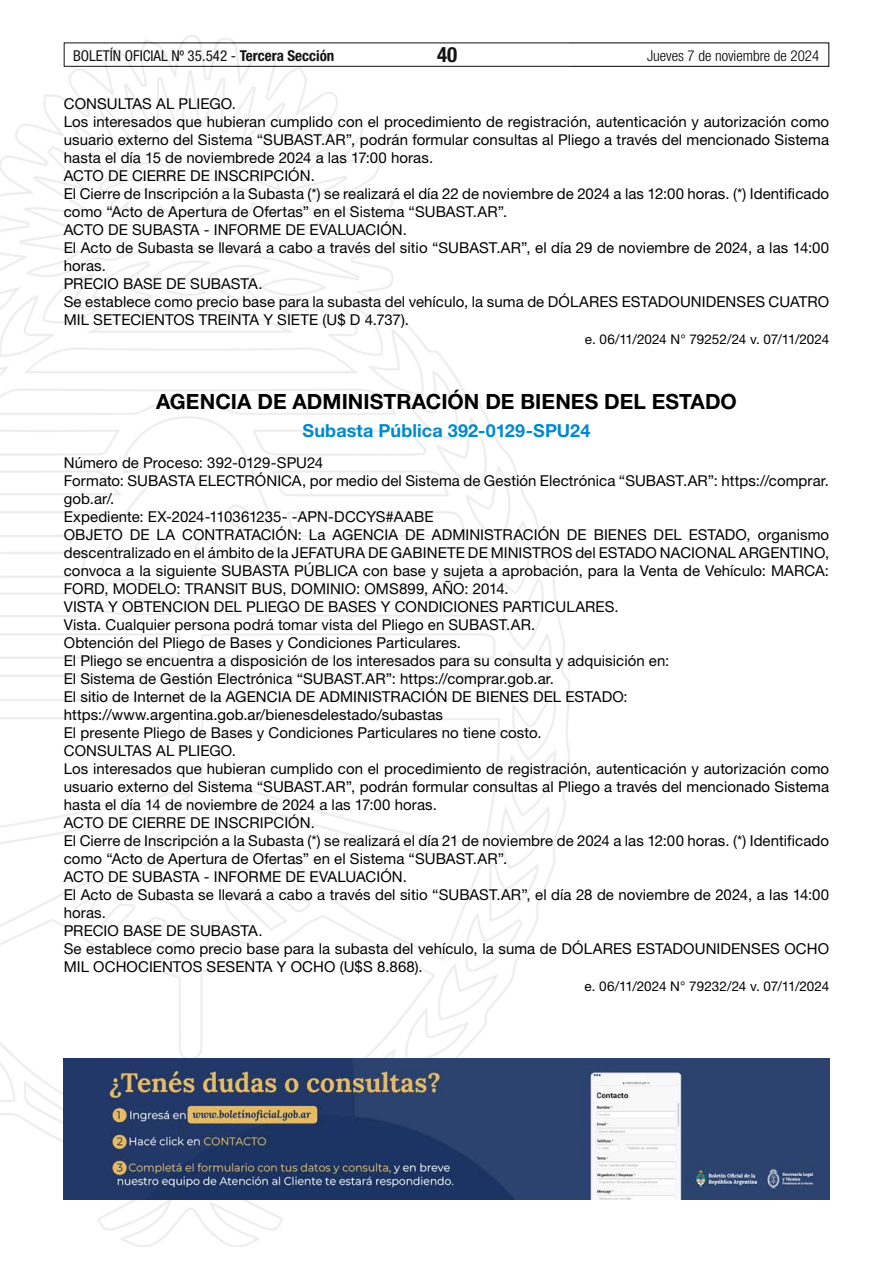
<style>
.page{position:relative;width:893px;height:1263px;background:#fff}
.page>*{position:absolute;margin:0;border:0;box-sizing:border-box;transform-origin:0 0}
.t1{font:700 21px "Helvetica Neue LT Std";letter-spacing:.005em;color:#000}
.t2{font:700 condensed 21px "Helvetica Neue LT Std";color:#000}
.t3{font:700 18px "Helvetica Neue LT Std";letter-spacing:.005em;color:#0089cf}
.t4{font:15px/18px "Helvetica Neue LT Std";letter-spacing:.005em;color:#000}
.t5{font:condensed 15px "Helvetica Neue LT Std";color:#000}
.t6{font:300 condensed 15px "Helvetica Neue LT Std";color:#000}
.t7{font:13.5px "Helvetica Neue LT Std";letter-spacing:-.005em;color:#000}
.s1{font-weight:700}
</style>
<div class="page">
<div style="left:64px;top:43px;width:765px;height:24px;border:1px solid #000"></div>
<img style="left:0;top:35px;width:569px;height:1211px">
<img style="left:64px;top:1059px;width:765px;height:140px">
<p class="t5" style="left:73px;top:47px;width:263px">BOLETÍN OFICIAL Nº 35.542 - <span class="s1">Tercera Sección</span></p>
<h1 class="t2" style="left:437px;top:42px;width:22px">40</h1>
<p class="t6" style="left:647px;top:47px;width:174px">Jueves 7 de noviembre de 2024</p>
<p class="t4" style="left:64px;top:94px;width:767px">CONSULTAS AL PLIEGO.<br>Los interesados que hubieran cumplido con el procedimiento de registración, autenticación y autorización como usuario externo del Sistema “SUBAST.AR”, podrán formular consultas al Pliego a través del mencionado Sistema hasta el día 15 de noviembrede 2024 a las 17:00 horas.<br>ACTO DE CIERRE DE INSCRIPCIÓN.<br>El Cierre de Inscripción a la Subasta (*) se realizará el día 22 de noviembre de 2024 a las 12:00 horas. (*) Identificado como “Acto de Apertura de Ofertas” en el Sistema “SUBAST.AR”.<br>ACTO DE SUBASTA - INFORME DE EVALUACIÓN.<br>El Acto de Subasta se llevará a cabo a través del sitio “SUBAST.AR”, el día 29 de noviembre de 2024, a las 14:00 horas.<br>PRECIO BASE DE SUBASTA.<br>Se establece como precio base para la subasta del vehículo, la suma de DÓLARES ESTADOUNIDENSES CUATRO MIL SETECIENTOS TREINTA Y SIETE (U$ D 4.737).</p>
<p class="t7" style="left:585px;top:331px;width:246px">e. 06/11/2024 N° 79252/24 v. 07/11/2024</p>
<h1 class="t1" style="left:156px;top:389px;width:582px">AGENCIA DE ADMINISTRACIÓN DE BIENES DEL ESTADO</h1>
<p class="t3" style="left:303px;top:419px;width:289px">Subasta Pública 392-0129-SPU24</p>
<p class="t4" style="left:64px;top:453px;width:767px">Número de Proceso: 392-0129-SPU24<br>Formato: SUBASTA ELECTRÓNICA, por medio del Sistema de Gestión Electrónica “SUBAST.AR”: https://comprar. gob.ar/.<br>Expediente: EX-2024-110361235- -APN-DCCYS#AABE<br>OBJETO DE LA CONTRATACIÓN: La AGENCIA DE ADMINISTRACIÓN DE BIENES DEL ESTADO, organismo descentralizado en el ámbito de la JEFATURA DE GABINETE DE MINISTROS del ESTADO NACIONAL ARGENTINO, convoca a la siguiente SUBASTA PÚBLICA con base y sujeta a aprobación, para la Venta de Vehículo: MARCA:<br>FORD, MODELO: TRANSIT BUS, DOMINIO: OMS899, AÑO: 2014.<br>VISTA Y OBTENCION DEL PLIEGO DE BASES Y CONDICIONES PARTICULARES.<br>Vista. Cualquier persona podrá tomar vista del Pliego en SUBAST.AR.<br>Obtención del Pliego de Bases y Condiciones Particulares.<br>El Pliego se encuentra a disposición de los interesados para su consulta y adquisición en:<br>El Sistema de Gestión Electrónica “SUBAST.AR”: https://comprar.gob.ar.<br>El sitio de Internet de la AGENCIA DE ADMINISTRACIÓN DE BIENES DEL ESTADO: https://www.argentina.gob.ar/bienesdelestado/subastas<br>El presente Pliego de Bases y Condiciones Particulares no tiene costo.<br>CONSULTAS AL PLIEGO.<br>Los interesados que hubieran cumplido con el procedimiento de registración, autenticación y autorización como usuario externo del Sistema “SUBAST.AR”, podrán formular consultas al Pliego a través del mencionado Sistema hasta el día 14 de noviembre de 2024 a las 17:00 horas.<br>ACTO DE CIERRE DE INSCRIPCIÓN.<br>El Cierre de Inscripción a la Subasta (*) se realizará el día 21 de noviembre de 2024 a las 12:00 horas. (*) Identificado como “Acto de Apertura de Ofertas” en el Sistema “SUBAST.AR”.<br>ACTO DE SUBASTA - INFORME DE EVALUACIÓN.<br>El Acto de Subasta se llevará a cabo a través del sitio “SUBAST.AR”, el día 28 de noviembre de 2024, a las 14:00 horas.<br>PRECIO BASE DE SUBASTA.<br>Se establece como precio base para la subasta del vehículo, la suma de DÓLARES ESTADOUNIDENSES OCHO MIL OCHOCIENTOS SESENTA Y OCHO (U$S 8.868).</p>
<p class="t7" style="left:584px;top:978px;width:246px">e. 06/11/2024 N° 79232/24 v. 07/11/2024</p>
</div>
